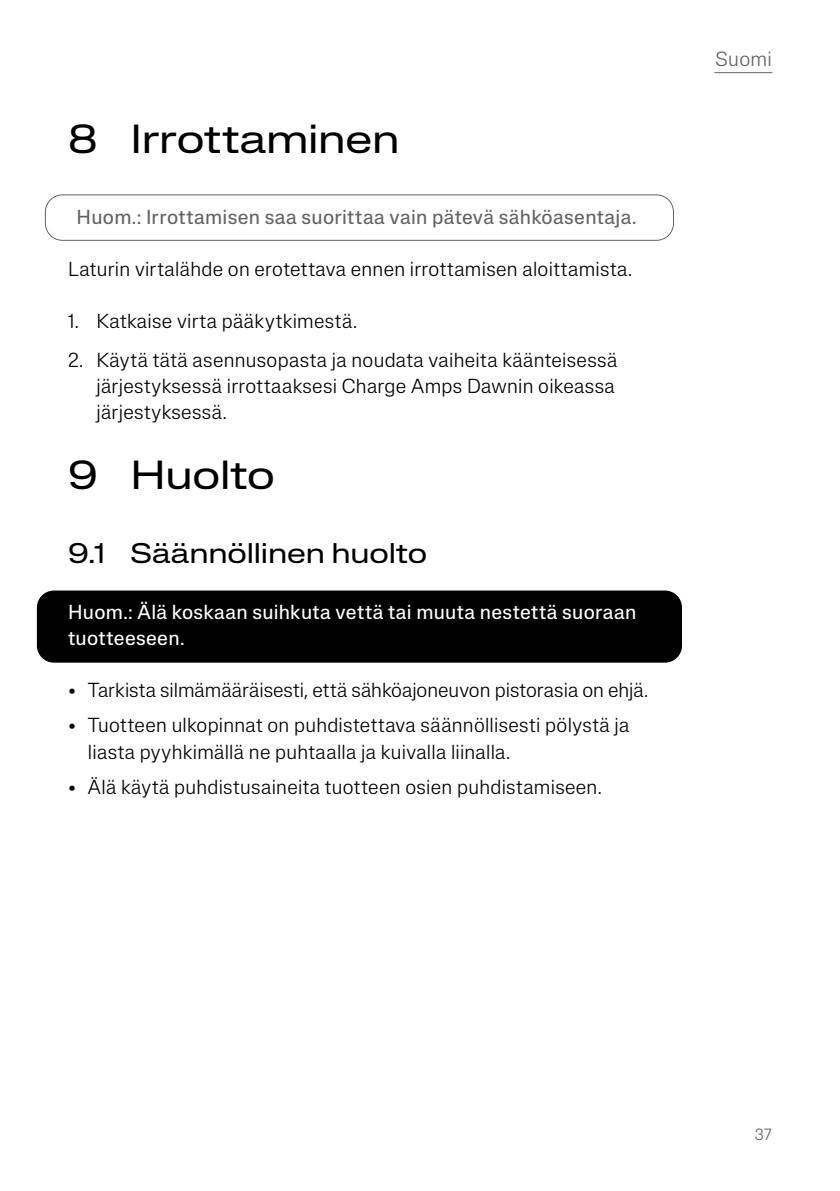
<style>
.page{position:relative;width:840px;height:1191px;background:#fff}
.page>*{position:absolute;margin:0;border:0;box-sizing:border-box;transform-origin:0 0}
.t1{font:expanded 40px "Lateral";letter-spacing:-.005em;color:#000}
.t2{font:expanded 28px "Lateral";letter-spacing:-.005em;color:#000}
.t3{font:300 20.2px "Lateral Standard";letter-spacing:.015em;color:#646363}
.t4{font:300 20px/26px "Lateral Standard";letter-spacing:.015em;color:#000}
.t5{font:20px/26px "Lateral Standard";letter-spacing:.015em;color:#fff}
.t6{font:20px "Lateral Standard";letter-spacing:.015em;color:#646363}
.t7{font:300 16px "Lateral Standard";color:#646363}
</style>
<div class="page">
<hr style="left:714px;top:72px;width:58px;height:1px;background:#646363">
<div style="left:45px;top:195px;width:628px;height:46px;border:1px solid #646363;border-radius:17px"></div>
<div style="left:37px;top:590px;width:644px;height:72px;background:#000;border-radius:17px"></div>
<h1 class="t1" style="left:68px;top:116px;width:333px">8 Irrottaminen</h1>
<p class="t6" style="left:77px;top:205px;width:561px">Huom.: Irrottamisen saa suorittaa vain pätevä sähköasentaja.</p>
<p class="t4" style="left:68px;top:255px;width:565px">Laturin virtalähde on erotettava ennen irrottamisen aloittamista.</p>
<p class="t4" style="left:68px;top:307px;width:290px">1. Katkaise virta pääkytkimestä.</p>
<p class="t4" style="left:96px;top:346px;width:522px;text-indent:-28px">2. Käytä tätä asennusopasta ja noudata vaiheita käänteisessä järjestyksessä irrottaaksesi Charge Amps Dawnin oikeassa järjestyksessä.</p>
<h1 class="t1" style="left:68px;top:451px;width:208px">9 Huolto</h1>
<h2 class="t2" style="left:68px;top:537px;width:360px">9.1 Säännöllinen huolto</h2>
<p class="t5" style="left:68px;top:599px;width:569px">Huom.: Älä koskaan suihkuta vettä tai muuta nestettä suoraan tuotteeseen.</p>
<p class="t4" style="left:68px;top:677px;width:581px">• Tarkista silmämääräisesti, että sähköajoneuvon pistorasia on ehjä.</p>
<p class="t4" style="left:88px;top:712px;width:542px;text-indent:-20px">• Tuotteen ulkopinnat on puhdistettava säännöllisesti pölystä ja liasta pyyhkimällä ne puhtaalla ja kuivalla liinalla.</p>
<p class="t4" style="left:68px;top:773px;width:535px">• Älä käytä puhdistusaineita tuotteen osien puhdistamiseen.</p>
<p class="t3" style="left:715px;top:48px;width:58px">Suomi</p>
<p class="t7" style="left:754px;top:1125px;width:19px">37</p>
</div>
